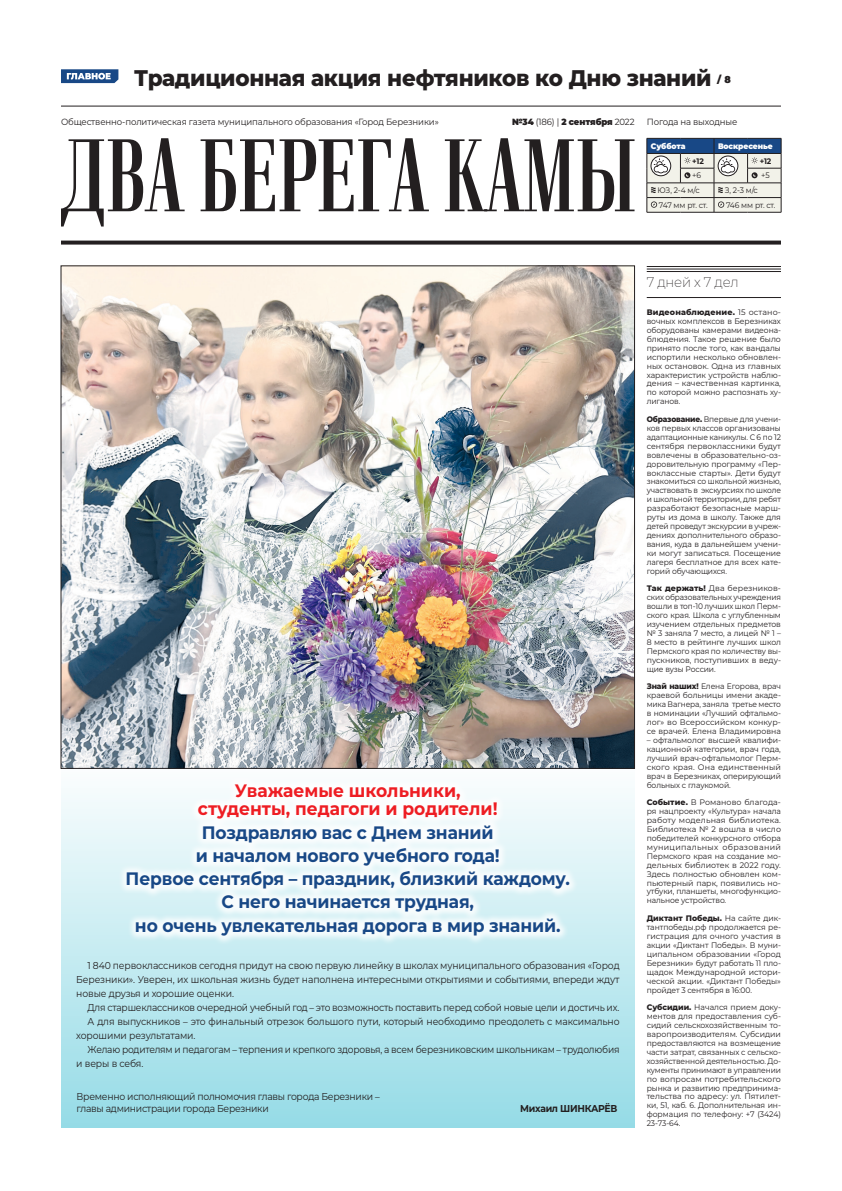
<style>
.page{position:relative;width:842px;height:1191px;background:#fff}
.page>*{position:absolute;margin:0;border:0;box-sizing:border-box;transform-origin:0 0}
.анонс_балкон{font:800 22.6px "Montserrat";letter-spacing:-.015em;color:#231f20;scale:.95 1}
.t1{font:700 18px "Montserrat";letter-spacing:-.01em;color:#184886;scale:.95 1}
.t2{font:700 18px "Montserrat";color:#ee1d23;scale:.95 1}
.рубрика{font:200 14px "Montserrat";letter-spacing:-.015em;color:#231f20;scale:.95 1}
.текст_колонка{font:10px/14px "Montserrat";letter-spacing:-.02em;color:#231f20;text-align:justify;scale:.93 1}
.текст_колонка-2{font:10px/14px "Montserrat";letter-spacing:-.02em;color:#231f20;scale:.91 1}
.текст_колонка-3{font:700 10px "Montserrat";letter-spacing:-.03em;color:#231f20;scale:.93 1}
.анонс_балкон-2{font:900 10px "Montserrat";color:#231f20;scale:.95 1}
.t3{font:9px "Montserrat";letter-spacing:-.015em;color:#231f20;scale:.95 1}
.текст_колонка-4{font:900 9px "Montserrat";letter-spacing:-.015em;color:#231f20;scale:.95 1}
.текст_колонка_с_заго{font:8px/8.9px "Montserrat";letter-spacing:-.015em;color:#231f20;text-align:justify}
.текст_колонка_с_заго-2{font:8px/8.9px "Montserrat";letter-spacing:-.015em;color:#231f20;text-align:justify;scale:.93 1}
.текст_колонка_с_заго-3{font:8px/8.9px "Montserrat";letter-spacing:-.015em;color:#231f20;text-align:justify;scale:.95 1}
.текст_колонка_мелкий{font:8px "Montserrat";letter-spacing:-.035em;color:#231f20;scale:.95 1}
.текст_колонка_мелкий-2{font:900 8px "Montserrat";letter-spacing:-.015em;color:#fff;scale:.95 1}
.текст_колонка_мелкий-3{font:700 8px "Montserrat";color:#231f20;scale:.95 1}
.s1{font-weight:400}
.s2{font-weight:800}
</style>
<div class="page">
<hr style="left:61px;top:106px;width:720px;height:1px;background:#231f20">
<svg style="left:61px;top:240px;width:720px;height:4px;background:#423f40"></svg>
<svg style="left:61px;top:138px;width:573px;height:88px"></svg>
<svg style="left:61px;top:69px;width:57px;height:14px"></svg>
<hr style="left:647px;top:212px;width:33px;height:1px;background:#231f20">
<hr style="left:680px;top:212px;width:34px;height:1px;background:#231f20">
<hr style="left:714px;top:212px;width:33px;height:1px;background:#231f20">
<hr style="left:747px;top:212px;width:34px;height:1px;background:#231f20">
<svg style="left:647px;top:138px;width:135px;height:74px;background:#b1b9bf"></svg>
<hr style="left:647px;top:266px;width:134px;height:1px;background:#231f20">
<hr style="left:647px;top:268px;width:134px;height:1px;background:#231f20">
<hr style="left:647px;top:271px;width:134px;height:1px;background:#231f20">
<hr style="left:647px;top:297px;width:134px;height:1px;background:#231f20">
<div style="left:61px;top:760px;width:573px;height:367px;background:linear-gradient(to bottom,#f7f7f8,#98deea)"></div>
<div style="left:117px;top:774px;width:462px;height:171px;background:#fff;opacity:.85"></div>
<img style="left:63px;top:268px;width:569px;height:498px">
<p class="анонс_балкон" style="left:134px;top:61px;width:609px">Традиционная акция нефтяников ко Дню знаний</p>
<p class="анонс_балкон-2" style="left:717px;top:72px;width:16px">/ 8</p>
<p class="t3" style="left:61px;top:115px;width:399px">Общественно-политическая газета муниципального образования «Город Березники»</p>
<p class="текст_колонка-4" style="left:512px;top:115px;width:130px">№34 <span class="s1">(186) |</span> 2 сентября <span class="s1">2022</span></p>
<p class="t3" style="left:647px;top:115px;width:97px">Погода на выходные</p>
<p class="текст_колонка_мелкий-2" style="left:651px;top:140px;width:38px">Суббота</p>
<p class="текст_колонка_мелкий-2" style="left:718px;top:140px;width:59px">Воскресенье</p>
<p class="текст_колонка_мелкий-3" style="left:692px;top:155px;width:14px">+12</p>
<p class="текст_колонка_мелкий-3" style="left:760px;top:155px;width:14px">+12</p>
<p class="текст_колонка_мелкий" style="left:692px;top:170px;width:11px">+6</p>
<p class="текст_колонка_мелкий" style="left:761px;top:170px;width:11px">+5</p>
<p class="текст_колонка_мелкий" style="left:657px;top:185px;width:46px">ЮЗ, 2-4 м/с</p>
<p class="текст_колонка_мелкий" style="left:725px;top:185px;width:36px">З, 2-3 м/с</p>
<p class="текст_колонка_мелкий" style="left:659px;top:199px;width:53px">747 мм рт. ст.</p>
<p class="текст_колонка_мелкий" style="left:726px;top:199px;width:53px">746 мм рт. ст.</p>
<p class="t2" style="left:235px;top:777px;width:239px">Уважаемые школьники,</p>
<p class="t2" style="left:198px;top:796px;width:317px">студенты, педагоги и родители!</p>
<p class="t1" style="left:202px;top:819px;width:309px">Поздравляю вас с Днем знаний</p>
<p class="t1" style="left:196px;top:842px;width:321px">и началом нового учебного года!</p>
<p class="t1" style="left:126px;top:865px;width:469px">Первое сентября – праздник, близкий каждому.</p>
<p class="t1" style="left:221px;top:889px;width:267px">С него начинается трудная,</p>
<p class="t1" style="left:135px;top:912px;width:449px">но очень увлекательная дорога в мир знаний.</p>
<p class="текст_колонка" style="left:76px;top:958px;width:586px;text-indent:11px">1 840 первоклассников сегодня придут на свою первую линейку в школах муниципального образования «Город Березники». Уверен, их школьная жизнь будет наполнена интересными открытиями и событиями, впереди ждут новые друзья и хорошие оценки.</p>
<p class="текст_колонка-2" style="left:88px;top:1000px;width:586px">Для старшеклассников очередной учебный год – это возможность поставить перед собой новые цели и достичь их.</p>
<p class="текст_колонка" style="left:76px;top:1014px;width:586px;text-indent:11px">А для выпускников – это финальный отрезок большого пути, который необходимо преодолеть с максимально хорошими результатами.</p>
<p class="текст_колонка-2" style="left:76px;top:1042px;width:598px;text-indent:11px">Желаю родителям и педагогам – терпения и крепкого здоровья, а всем березниковским школьникам – трудолюбия и веры в себя.</p>
<p class="текст_колонка" style="left:77px;top:1088px;width:327px">Временно исполняющий полномочия главы города Березники –</p>
<p class="текст_колонка" style="left:77px;top:1100px;width:208px">главы администрации города Березники</p>
<p class="текст_колонка-3" style="left:520px;top:1101px;width:106px">Михаил ШИНКАРЁВ</p>
<p class="рубрика" style="left:647px;top:273px;width:98px">7 дней х 7 дел</p>
<p class="текст_колонка_с_заго" style="left:647px;top:307px;width:136px"><span class="s2">Видеонаблюдение.</span> 15 остано&shy;вочных комплексов в Березниках оборудованы камерами видеона&shy;блюдения. Такое решение было принято после того, как вандалы испортили несколько обновлен&shy;ных остановок. Одна из главных характеристик устройств наблю&shy;дения – качественная картинка, по которой можно распознать ху&shy;лиганов.</p>
<p class="текст_колонка_с_заго-2" style="left:647px;top:414px;width:146px"><span class="s2">Образование.</span> Впервые для учени&shy;ков первых классов организованы адаптационные каникулы. С 6 по 12 сентября первоклассники будут вовлечены в образовательно-оз&shy;доровительную программу «Пер&shy;воклассные старты». Дети будут знакомиться со школьной жизнью, участвовать в экскурсиях по школе и школьной территории, для ребят разработают безопасные марш&shy;руты из дома в школу. Также для детей проведут экскурсии в учреж&shy;дениях дополнительного образо&shy;вания, куда в дальнейшем учени&shy;ки могут записаться. Посещение лагеря бесплатное для всех кате&shy;горий обучающихся.</p>
<p class="текст_колонка_с_заго" style="left:647px;top:584px;width:136px"><span class="s2">Так держать!</span> Два березников&shy;ских образовательных учреждения вошли в топ-10 лучших школ Перм&shy;ского края. Школа с углубленным изучением отдельных предметов № 3 заняла 7 место, а лицей № 1 – 8 место в рейтинге лучших школ Пермского края по количеству вы&shy;пускников, поступивших в веду&shy;щие вузы России.</p>
<p class="текст_колонка_с_заго-3" style="left:647px;top:682px;width:143px"><span class="s2">Знай наших!</span> Елена Егорова, врач краевой больницы имени акаде&shy;мика Вагнера, заняла третье место в номинации «Лучший офтальмо&shy;лог» во Всероссийском конкур&shy;се врачей. Елена Владимировна</p>
<p class="текст_колонка_с_заго" style="left:647px;top:735px;width:136px">– офтальмолог высшей квалифи&shy;кационной категории, врач года, лучший врач-офтальмолог Перм&shy;ского края. Она единственный врач в Березниках, оперирующий больных с глаукомой.</p>
<p class="текст_колонка_с_заго" style="left:647px;top:797px;width:136px"><span class="s2">Событие.</span> В Романово благода&shy;ря нацпроекту «Культура» начала работу модельная библиотека.<br>Библиотека № 2 вошла в число победителей конкурсного отбора муниципальных образований Пермского края на создание мо&shy;дельных библиотек в 2022 году.<br>Здесь полностью обновлен ком&shy;пьютерный парк, появились но&shy;утбуки, планшеты, многофункцио&shy;нальное устройство.</p>
<p class="текст_колонка_с_заго" style="left:647px;top:913px;width:136px"><span class="s2">Диктант Победы.</span> На сайте дик&shy;тантпобеды.рф продолжается ре&shy;гистрация для очного участия в акции «Диктант Победы». В муни&shy;ципальном образовании «Город Березники» будут работать 11 пло&shy;щадок Международной истори&shy;ческой акции. «Диктант Победы» пройдет 3 сентября в 16:00.</p>
<p class="текст_колонка_с_заго" style="left:647px;top:1002px;width:136px"><span class="s2">Субсидии.</span> Начался прием доку&shy;ментов для предоставления суб&shy;сидий сельскохозяйственным то&shy;варопроизводителям. Субсидии предоставляются на возмещение части затрат, связанных с сельско&shy;хозяйственной деятельностью. До&shy;кументы принимают в управлении по вопросам потребительского рынка и развитию предпринима&shy;тельства по адресу: ул. Пятилет&shy;ки, 51, каб. 6. Дополнительная ин&shy;формация по телефону: +7 (3424)<br>23-73-64.</p>
</div>
